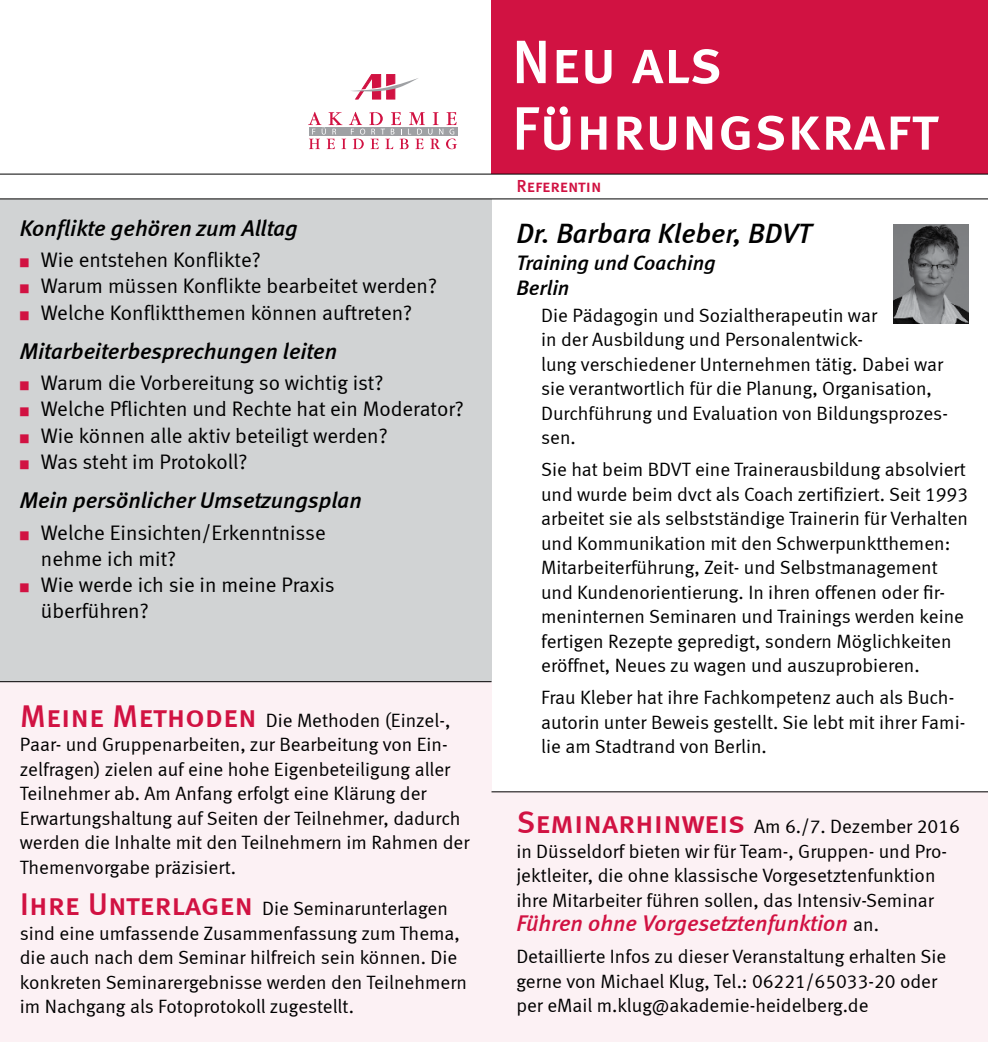
<style>
.page{position:relative;width:988px;height:1042px;background:#fff}
.page>*{position:absolute;margin:0;border:0;box-sizing:border-box;transform-origin:0 0}
.t1{font:61.25px/66.5px "Meta Medium LF Caps";color:#fff}
.t2{font:italic 28px "Meta Medium LF";color:#000}
.t3{font:italic 22.75px "Meta Medium LF";color:#000}
.t4{font:italic 22.75px "Meta Medium LF";color:#d11242}
.t5{font:21px/26.2px "Meta Normal";color:#000}
.t6{font:italic 21px/24.5px "Meta Medium LF";color:#000}
.t7{font:19.25px/24.5px "Meta Normal LF";color:#000}
.t8{font:17.5px "Meta Medium LF Caps";color:#d11242}
.s1{color:#d11242}
.s2{font-family:"Meta Medium LF Caps";font-size:31.5px;color:#d11242}
.s3{font-family:"Meta Normal LF";font-style:normal;font-size:19.25px;color:#000}
</style>
<div class="page">
<div style="left:0;top:681px;width:491px;height:361px;background:#fcf1f4"></div>
<div style="left:491px;top:0;width:496px;height:174px;background:#d11242"></div>
<svg style="left:351px;top:74px;width:67px;height:25px"></svg>
<svg style="left:308px;top:112px;width:149px;height:37px"></svg>
<div style="left:0;top:199px;width:491px;height:483px;background:#d1d3d4"></div>
<hr style="left:0;top:198px;width:987px;height:1px;background:#000">
<hr style="left:0;top:174px;width:987px;height:1px;background:#000">
<img style="left:893px;top:224px;width:74px;height:99px">
<hr style="left:0;top:681px;width:491px;height:1px;background:#000">
<div style="left:491px;top:791px;width:496px;height:251px;background:#fcf1f4"></div>
<hr style="left:491px;top:791px;width:496px;height:1px;background:#000">
<p class="t3" style="left:20px;top:214px;width:279px">Konflikte gehören zum Alltag</p>
<p class="t5" style="left:20px;top:246px;width:242px"><span class="s1">■</span> Wie entstehen Konflikte?</p>
<p class="t5" style="left:20px;top:273px;width:418px"><span class="s1">■</span> Warum müssen Konflikte bearbeitet werden?</p>
<p class="t5" style="left:20px;top:299px;width:394px"><span class="s1">■</span> Welche Konfliktthemen können auftreten?</p>
<p class="t3" style="left:20px;top:337px;width:319px">Mitarbeiterbesprechungen leiten</p>
<p class="t5" style="left:20px;top:369px;width:365px"><span class="s1">■</span> Warum die Vorbereitung so wichtig ist?</p>
<p class="t5" style="left:20px;top:396px;width:445px"><span class="s1">■</span> Welche Pflichten und Rechte hat ein Moderator?</p>
<p class="t5" style="left:20px;top:422px;width:369px"><span class="s1">■</span> Wie können alle aktiv beteiligt werden?</p>
<p class="t5" style="left:20px;top:448px;width:229px"><span class="s1">■</span> Was steht im Protokoll?</p>
<p class="t3" style="left:20px;top:487px;width:343px">Mein persönlicher Umsetzungsplan</p>
<p class="t5" style="left:41px;top:519px;width:286px;text-indent:-21px"><span class="s1">■</span> Welche Einsichten/Erkenntnisse nehme ich mit?</p>
<p class="t5" style="left:41px;top:571px;width:295px;text-indent:-21px"><span class="s1">■</span> Wie werde ich sie in meine Praxis überführen?</p>
<p class="t7" style="left:20px;top:707px;width:451px"><span class="s2">Meine Methoden</span> Die Methoden (Einzel-, Paar- und Gruppenarbeiten, zur Bearbeitung von Ein&shy;zelfragen) zielen auf eine hohe Eigenbeteiligung aller Teilnehmer ab. Am Anfang erfolgt eine Klärung der Erwartungshaltung auf Seiten der Teilnehmer, dadurch werden die Inhalte mit den Teilnehmern im Rahmen der Themenvorgabe präzisiert.</p>
<p class="t7" style="left:20px;top:896px;width:448px"><span class="s2">Ihre Unterlagen</span> Die Seminarunterlagen sind eine umfassende Zusammenfassung zum Thema, die auch nach dem Seminar hilfreich sein können. Die konkreten Seminarergebnisse werden den Teilnehmern im Nachgang als Fotoprotokoll zugestellt.</p>
<h1 class="t1" style="left:511px;top:28px;width:429px">Neu als<br>Führungskraft</h1>
<p class="t8" style="left:516px;top:176px;width:87px">Referentin</p>
<h2 class="t2" style="left:516px;top:217px;width:296px">Dr. Barbara Kleber, BDVT</h2>
<p class="t6" style="left:516px;top:250px;width:201px">Training und Coaching<br>Berlin</p>
<p class="t7" style="left:541px;top:302px;width:408px">Die Pädagogin und Sozialtherapeutin war<br>in der Ausbildung und Personalentwick-<br>lung verschiedener Unternehmen tätig. Dabei war sie verantwortlich für die Planung, Organisation, Durchführung und Evaluation von Bildungsprozes&shy;sen.</p>
<p class="t7" style="left:541px;top:457px;width:428px">Sie hat beim BDVT eine Trainerausbildung absolviert und wurde beim dvct als Coach zertifiziert. Seit 1993 arbeitet sie als selbstständige Trainerin für Verhalten und Kommunikation mit den Schwerpunktthemen:<br>Mitarbeiterführung, Zeit- und Selbstmanagement und Kundenorientierung. In ihren offenen oder fir&shy;meninternen Seminaren und Trainings werden keine fertigen Rezepte gepredigt, sondern Möglichkeiten eröffnet, Neues zu wagen und auszuprobieren.</p>
<p class="t7" style="left:541px;top:685px;width:425px">Frau Kleber hat ihre Fachkompetenz auch als Buch&shy;autorin unter Beweis gestellt. Sie lebt mit ihrer Fami&shy;lie am Stadtrand von Berlin.</p>
<p class="t7" style="left:516px;top:814px;width:445px"><span class="s2">Seminarhinweis</span> Am 6./7. Dezember 2016 in Düsseldorf bieten wir für Team-, Gruppen- und Pro&shy;jektleiter, die ohne klassische Vorgesetztenfunktion ihre Mitarbeiter führen sollen, das Intensiv-Seminar</p>
<p class="t4" style="left:516px;top:910px;width:364px">Führen ohne Vorgesetztenfunktion <span class="s3">an.</span></p>
<p class="t7" style="left:516px;top:944px;width:431px">Detaillierte Infos zu dieser Veranstaltung erhalten Sie gerne von Michael Klug, Tel.: 06221/65033-20 oder per eMail m.klug@akademie-heidelberg.de</p>
</div>
